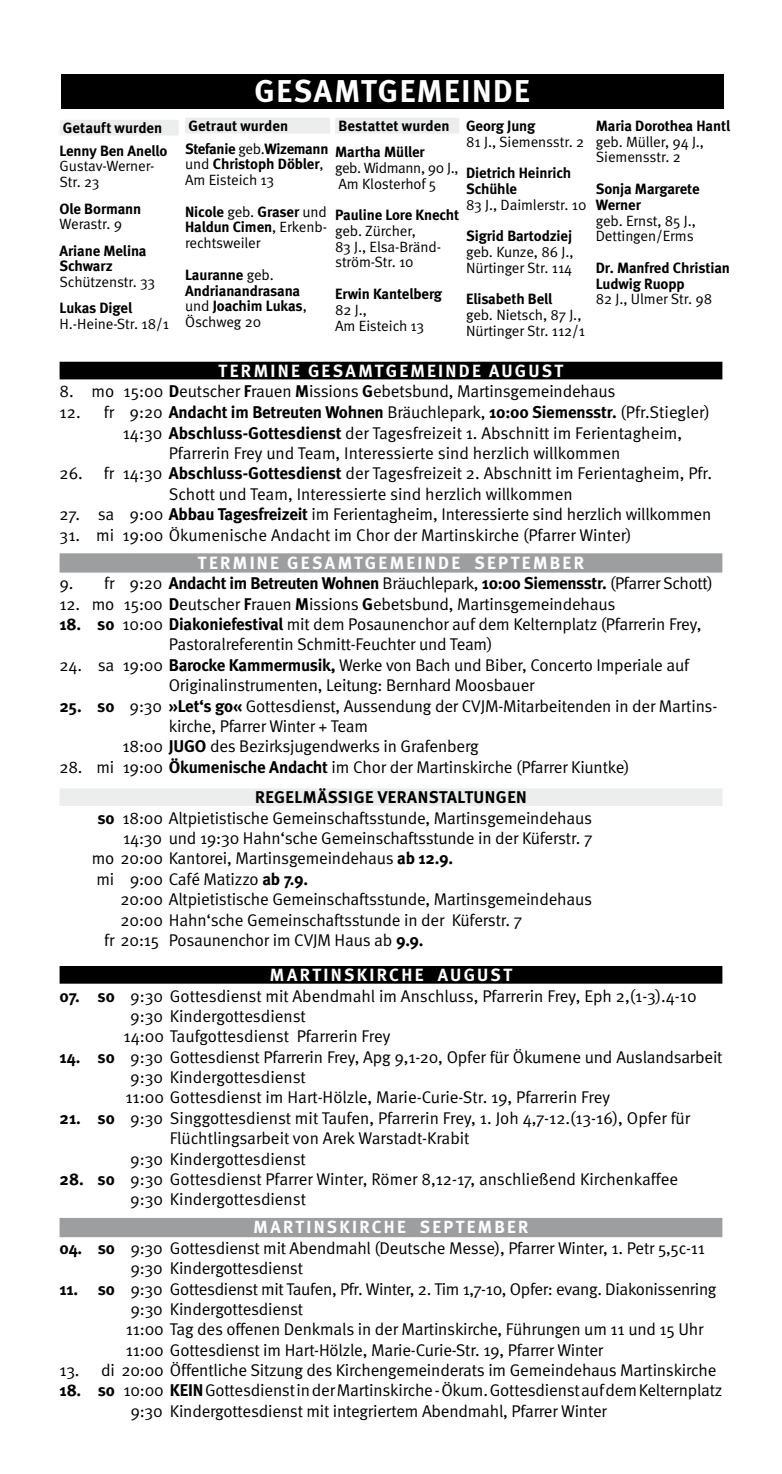
<style>
.page{position:relative;width:782px;height:1474px;background:#fff}
.page>*{position:absolute;margin:0;border:0;box-sizing:border-box;transform-origin:0 0}
.t1{font:700 31.5px "Meta";letter-spacing:.05em;color:#fff}
.t2{font:700 17.68px "Meta";letter-spacing:.13em;color:#fff}
.t3{font:700 17.5px "Meta";letter-spacing:.13em;color:#fff}
.t4{font:16.97px/20.3px "Meta Normal";letter-spacing:-.01em;color:#000}
.t5{font:700 16.97px "Meta";letter-spacing:-.01em;color:#000}
.t6{font:700 16.97px "Meta";letter-spacing:.03em;color:#000}
.t7{font:700 14.88px/15.8px "Meta";letter-spacing:-.005em;color:#000}
.t8{font:14.88px/15.8px "Meta Normal";letter-spacing:-.005em;color:#000}
.s1{font-family:"Meta Normal";font-weight:400}
.s2{font-family:"Meta";font-weight:700}
</style>
<div class="page">
<div style="left:61px;top:74px;width:662px;height:35px;background:#000"></div>
<div style="left:60px;top:120px;width:119px;height:16px;background:#eceded"></div>
<div style="left:185px;top:118px;width:145px;height:15px;background:#eceded"></div>
<div style="left:60px;top:362px;width:662px;height:17px;background:#000"></div>
<div style="left:60px;top:553px;width:662px;height:19px;background:#9c9e9f"></div>
<div style="left:60px;top:788px;width:662px;height:18px;background:#eceded"></div>
<div style="left:60px;top:966px;width:662px;height:17px;background:#000"></div>
<div style="left:60px;top:1217px;width:662px;height:20px;background:#9c9e9f"></div>
<div style="left:335px;top:118px;width:124px;height:15px;background:#eceded"></div>
<p class="t7" style="left:60px;top:116px;width:109px;line-height:22.8px">Getauft wurden<br>Lenny Ben Anello</p>
<p class="t8" style="left:60px;top:158px;width:96px">Gustav-Werner-<br>Str. 23</p>
<p class="t7" style="left:60px;top:200px;width:83px">Ole Bormann</p>
<p class="t8" style="left:60px;top:216px;width:64px">Werastr. 9</p>
<p class="t7" style="left:60px;top:242px;width:88px">Ariane Melina<br>Schwarz</p>
<p class="t8" style="left:60px;top:274px;width:97px">Schützenstr. 33</p>
<p class="t7" style="left:60px;top:300px;width:74px">Lukas Digel</p>
<p class="t8" style="left:60px;top:316px;width:111px">H.-Heine-Str. 18/1</p>
<h1 class="t1" style="left:254px;top:73px;width:277px">GESAMTGEMEINDE</h1>
<p class="t7" style="left:185px;top:114px;width:145px;line-height:22.8px">Getraut wurden<br>Stefanie <span class="s1">geb.</span>Wizemann</p>
<p class="t7" style="left:185px;top:156px;width:140px"><span class="s1">und</span> Christoph Döbler<span class="s1">,</span></p>
<p class="t8" style="left:185px;top:172px;width:91px">Am Eisteich 13</p>
<p class="t7" style="left:185px;top:203px;width:143px">Nicole <span class="s1">geb.</span> Graser <span class="s1">und<br></span>Haldun Cimen<span class="s1">, Erkenb-</span></p>
<p class="t8" style="left:185px;top:235px;width:77px">rechtsweiler</p>
<p class="t7" style="left:185px;top:266px;width:123px">Lauranne <span class="s1">geb.<br></span>Andrianandrasana <span class="s1">und</span> Joachim Lukas<span class="s1">,</span></p>
<p class="t8" style="left:185px;top:314px;width:77px">Öschweg 20</p>
<p class="t7" style="left:335px;top:112px;width:116px;line-height:26.2px">Bestattet wurden<br>Martha Müller</p>
<p class="t8" style="left:335px;top:160px;width:125px">geb. Widmann, 90 J.,<br>Am Klosterhof 5</p>
<p class="t7" style="left:335px;top:207px;width:126px">Pauline Lore Knecht</p>
<p class="t8" style="left:335px;top:223px;width:107px">geb. Zürcher,<br>83 J., Elsa-Bränd&shy;ström-Str. 10</p>
<p class="t7" style="left:335px;top:286px;width:108px">Erwin Kantelberg</p>
<p class="t8" style="left:335px;top:301px;width:91px">82 J.,<br>Am Eisteich 13</p>
<p class="t7" style="left:466px;top:118px;width:71px">Georg Jung</p>
<p class="t8" style="left:466px;top:133px;width:119px">81 J., Siemensstr. 2</p>
<p class="t7" style="left:466px;top:165px;width:107px">Dietrich Heinrich<br>Schühle</p>
<p class="t8" style="left:466px;top:196px;width:122px">83 J., Daimlerstr. 10</p>
<p class="t7" style="left:466px;top:228px;width:107px">Sigrid Bartodziej</p>
<p class="t8" style="left:466px;top:244px;width:109px">geb. Kunze, 86 J.,<br>Nürtinger Str. 114</p>
<p class="t7" style="left:466px;top:291px;width:88px">Elisabeth Bell</p>
<p class="t8" style="left:466px;top:307px;width:120px">geb. Nietsch, 87 J.,<br>Nürtinger Str. 112/1</p>
<p class="t7" style="left:595px;top:118px;width:136px">Maria Dorothea Hantl</p>
<p class="t8" style="left:595px;top:133px;width:110px">geb. Müller, 94 J.,<br>Siemensstr. 2</p>
<p class="t7" style="left:595px;top:181px;width:105px">Sonja Margarete<br>Werner</p>
<p class="t8" style="left:595px;top:212px;width:102px">geb. Ernst, 85 J.,<br>Dettingen/Erms</p>
<p class="t7" style="left:595px;top:259px;width:136px">Dr. Manfred Christian<br>Ludwig Ruopp</p>
<p class="t8" style="left:595px;top:291px;width:118px">82 J., Ulmer Str. 98</p>
<p class="t2" style="left:218px;top:360px;width:346px">TERMINE GESAMTGEMEINDE AUGUST</p>
<p class="t4" style="left:60px;top:381px;width:557px">8. mo 15:00 <span class="s2">D</span>eutscher <span class="s2">F</span>rauen <span class="s2">M</span>issions <span class="s2">G</span>ebetsbund, Martinsgemeindehaus</p>
<p class="t5" style="left:60px;top:402px;width:651px"><span class="s1">12. fr 9:20</span> Andacht im Betreuten Wohnen <span class="s1">Bräuchlepark,</span> 10:00 Siemensstr. <span class="s1">(Pfr.Stiegler)</span></p>
<p class="t4" style="left:169px;top:422px;width:514px;text-indent:-46px">14:30 <span class="s2">Abschluss-Gottesdienst</span> der Tagesfreizeit 1. Abschnitt im Ferientagheim,<br>Pfarrerin Frey und Team, Interessierte sind herzlich willkommen</p>
<p class="t4" style="left:169px;top:463px;width:544px;text-indent:-109px">26. fr 14:30 <span class="s2">Abschluss-Gottesdienst</span> der Tagesfreizeit 2. Abschnitt im Ferientagheim, Pfr.<br>Schott und Team, Interessierte sind herzlich willkommen</p>
<p class="t4" style="left:60px;top:504px;width:653px">27. sa 9:00 <span class="s2">Abbau Tagesfreizeit</span> im Ferientagheim, Interessierte sind herzlich willkommen</p>
<p class="t4" style="left:60px;top:524px;width:573px">31. mi 19:00 Ökumenische Andacht im Chor der Martinskirche (Pfarrer Winter)</p>
<p class="t2" style="left:198px;top:552px;width:387px">TERMINE GESAMTGEMEINDE SEPTEMBER</p>
<p class="t5" style="left:60px;top:573px;width:654px"><span class="s1">9. fr 9:20</span> Andacht im Betreuten Wohnen <span class="s1">Bräuchlepark,</span> 10:00 Siemensstr. <span class="s1">(Pfarrer Schott)</span></p>
<p class="t4" style="left:60px;top:593px;width:557px">12. mo 15:00 <span class="s2">D</span>eutscher <span class="s2">F</span>rauen <span class="s2">M</span>issions <span class="s2">G</span>ebetsbund, Martinsgemeindehaus</p>
<p class="t4" style="left:169px;top:613px;width:534px;text-indent:-109px"><span class="s2">18. so</span> 10:00 <span class="s2">Diakoniefestival</span> mit dem Posaunenchor auf dem Kelternplatz (Pfarrerin Frey,<br>Pastoralreferentin Schmitt-Feuchter und Team)</p>
<p class="t4" style="left:169px;top:654px;width:521px;text-indent:-109px">24. sa 19:00 <span class="s2">Barocke Kammermusik,</span> Werke von Bach und Biber, Concerto Imperiale auf<br>Originalinstrumenten, Leitung: Bernhard Moosbauer</p>
<p class="t4" style="left:60px;top:695px;width:659px"><span class="s2">25. so</span> 9:30 <span class="s2">»Let‘s go«</span> Gottesdienst, Aussendung der CVJM-Mitarbeitenden in der Martins-</p>
<p class="t4" style="left:169px;top:715px;width:201px">kirche, Pfarrer Winter + Team</p>
<p class="t4" style="left:122px;top:736px;width:357px">18:00 <span class="s2">JUGO</span> des Bezirksjugendwerks in Grafenberg</p>
<p class="t4" style="left:60px;top:756px;width:571px">28. mi 19:00 <span class="s2">Ökumenische Andacht</span> im Chor der Martinskirche (Pfarrer Kiuntke)</p>
<p class="t6" style="left:255px;top:787px;width:273px">REGELMÄSSIGE VERANSTALTUNGEN</p>
<p class="t4" style="left:97px;top:807px;width:496px"><span class="s2">so</span> 18:00 Altpietistische Gemeinschaftsstunde, Martinsgemeindehaus</p>
<p class="t4" style="left:123px;top:827px;width:471px">14:30 und 19:30 Hahn‘sche Gemeinschaftsstunde in der Küferstr. 7</p>
<p class="t4" style="left:92px;top:848px;width:362px">mo 20:00 Kantorei, Martinsgemeindehaus <span class="s2">ab 12.9.</span></p>
<p class="t4" style="left:96px;top:868px;width:213px">mi 9:00 Café Matizzo <span class="s2">ab 7.9.</span></p>
<p class="t4" style="left:120px;top:889px;width:473px">20:00 Altpietistische Gemeinschaftsstunde, Martinsgemeindehaus</p>
<p class="t4" style="left:120px;top:909px;width:403px">20:00 Hahn‘sche Gemeinschaftsstunde in der Küferstr. 7</p>
<p class="t4" style="left:104px;top:929px;width:321px">fr 20:15 Posaunenchor im CVJM Haus ab <span class="s2">9.9.</span></p>
<p class="t2" style="left:270px;top:964px;width:243px">MARTINSKIRCHE AUGUST</p>
<p class="t4" style="left:60px;top:985px;width:638px"><span class="s2">07. so</span> 9:30 Gottesdienst mit Abendmahl im Anschluss, Pfarrerin Frey, Eph 2,(1-3).4-10</p>
<p class="t4" style="left:130px;top:1005px;width:177px">9:30 Kindergottesdienst</p>
<p class="t4" style="left:123px;top:1026px;width:268px">14:00 Taufgottesdienst Pfarrerin Frey</p>
<p class="t4" style="left:125px;top:1046px;width:598px;text-indent:-66px"><span class="s2">14. so</span> 9:30 Gottesdienst Pfarrerin Frey, Apg 9,1-20, Opfer für Ökumene und Auslandsarbeit<br>9:30 Kindergottesdienst<br>11:00 Gottesdienst im Hart-Hölzle, Marie-Curie-Str. 19, Pfarrerin Frey</p>
<p class="t4" style="left:60px;top:1107px;width:632px"><span class="s2">21. so</span> 9:30 Singgottesdienst mit Taufen, Pfarrerin Frey, 1. Joh 4,7-12.(13-16), Opfer für</p>
<p class="t4" style="left:170px;top:1127px;width:301px">Flüchtlingsarbeit von Arek Warstadt-Krabit</p>
<p class="t4" style="left:130px;top:1148px;width:177px">9:30 Kindergottesdienst</p>
<p class="t4" style="left:130px;top:1168px;width:549px;text-indent:-71px"><span class="s2">28. so</span> 9:30 Gottesdienst Pfarrer Winter, Römer 8,12-17, anschließend Kirchenkaffee<br>9:30 Kindergottesdienst</p>
<p class="t3" style="left:253px;top:1216px;width:276px">MARTINSKIRCHE SEPTEMBER</p>
<p class="t4" style="left:130px;top:1237px;width:576px;text-indent:-71px"><span class="s2">04. so</span> 9:30 Gottesdienst mit Abendmahl (Deutsche Messe), Pfarrer Winter, 1. Petr 5,5c-11<br>9:30 Kindergottesdienst</p>
<p class="t4" style="left:126px;top:1278px;width:592px;text-indent:-66px"><span class="s2">11. so</span> 9:30 Gottesdienst mit Taufen, Pfr. Winter, 2. Tim 1,7-10, Opfer: evang. Diakonissenring 9:30 Kindergottesdienst<br>11:00 Tag des offenen Denkmals in der Martinskirche, Führungen um 11 und 15 Uhr 11:00 Gottesdienst im Hart-Hölzle, Marie-Curie-Str. 19, Pfarrer Winter</p>
<p class="t4" style="left:60px;top:1359px;width:658px">13. di 20:00 Öffentliche Sitzung des Kirchengemeinderats im Gemeindehaus Martinskirche</p>
<p class="t4" style="left:130px;top:1380px;width:593px;text-indent:-71px"><span class="s2">18. so</span> 10:00 <span class="s2">KEIN</span> Gottesdienst in der Martinskirche - Ökum. Gottesdienst auf dem Kelternplatz<br>9:30 Kindergottesdienst mit integriertem Abendmahl, Pfarrer Winter</p>
</div>
